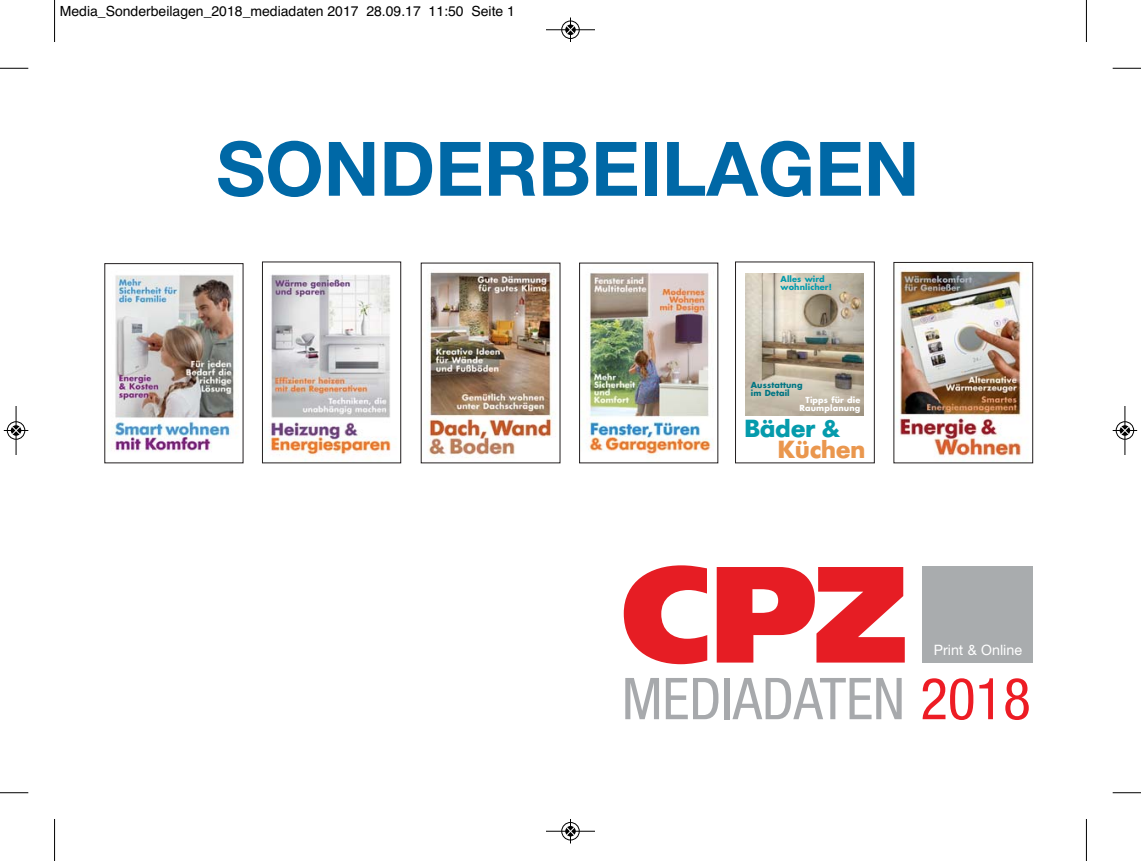
<style>
.page{position:relative;width:1141px;height:861px;background:#fff}
.page>*{position:absolute;margin:0;border:0;box-sizing:border-box;transform-origin:0 0}
.t1{font:700 75.25px "Helvetica Neue";color:#0068a6}
.t2{font:condensed 57.75px "Helvetica Neue";color:#a7a9ac}
.t3{font:700 25.9px "Futura SB";letter-spacing:-.01em;color:#059bac}
.t4{font:700 25.9px "Futura SB";letter-spacing:-.015em;color:#ea974e}
.t5{font:14.35px "Helvetica Neue";color:#fff}
.t6{font:14px "Helvetica";color:#000}
.t7{font:700 8.22px/7.7px "Futura";letter-spacing:.015em;color:#fff;text-align:right}
.t8{font:700 8.22px/8.2px "Futura";letter-spacing:.015em;color:#059bac}
.t9{font:700 8.22px/7.7px "Futura";letter-spacing:.015em;color:#007583}
.s1{color:#ed1c24}
</style>
<div class="page">
<img style="left:112px;top:275px;width:126px;height:177px">
<img style="left:269px;top:274px;width:122px;height:187px">
<div style="left:262px;top:262px;width:139px;height:201px;border:1px solid #231f20"></div>
<img style="left:427px;top:272px;width:129px;height:186px">
<img style="left:588px;top:273px;width:126px;height:183px">
<div style="left:579px;top:263px;width:139px;height:200px;border:1px solid #231f20"></div>
<img style="left:745px;top:273px;width:118px;height:142px">
<div style="left:735px;top:262px;width:140px;height:201px;border:1px solid #231f20"></div>
<img style="left:896px;top:270px;width:128px;height:191px">
<div style="left:894px;top:262px;width:139px;height:201px;border:1px solid #231f20"></div>
<svg style="left:624px;top:565px;width:83px;height:99px"></svg>
<svg style="left:717px;top:567px;width:188px;height:95px"></svg>
<div style="left:922px;top:566px;width:111px;height:96px;background:#a9acae"></div>
<hr style="left:54px;top:0;width:1px;height:42px;background:#000">
<svg style="left:0;top:68px;width:28px;height:1px"></svg>
<hr style="left:1086px;top:0;width:1px;height:42px;background:#000">
<svg style="left:1113px;top:68px;width:28px;height:1px"></svg>
<hr style="left:54px;top:819px;width:1px;height:42px;background:#000">
<svg style="left:0;top:792px;width:28px;height:1px"></svg>
<hr style="left:1086px;top:819px;width:1px;height:42px;background:#000">
<svg style="left:1113px;top:792px;width:28px;height:1px"></svg>
<div style="left:561px;top:20px;width:19px;height:19px;border:1px solid #fff;border-radius:50%"></div>
<hr style="left:546px;top:29px;width:49px;height:1px;background:#000">
<div style="left:562px;top:21px;width:17px;height:18px;border:1px solid #000;border-radius:50%"></div>
<svg style="left:566px;top:18px;width:9px;height:24px"></svg>
<div style="left:561px;top:822px;width:19px;height:18px;border:1px solid #fff;border-radius:50%"></div>
<hr style="left:546px;top:831px;width:49px;height:1px;background:#000">
<div style="left:562px;top:822px;width:17px;height:18px;border:1px solid #000;border-radius:50%"></div>
<svg style="left:566px;top:819px;width:9px;height:24px"></svg>
<div style="left:7px;top:421px;width:18px;height:19px;border:1px solid #fff;border-radius:50%"></div>
<hr style="left:16px;top:406px;width:1px;height:49px;background:#000">
<div style="left:7px;top:421px;width:18px;height:18px;border:1px solid #000;border-radius:50%"></div>
<svg style="left:4px;top:426px;width:24px;height:9px"></svg>
<div style="left:1116px;top:421px;width:18px;height:19px;border:1px solid #fff;border-radius:50%"></div>
<hr style="left:1125px;top:406px;width:1px;height:49px;background:#000">
<div style="left:1116px;top:421px;width:18px;height:18px;border:1px solid #000;border-radius:50%"></div>
<svg style="left:1113px;top:426px;width:24px;height:9px"></svg>
<p class="t6" style="left:60px;top:6px;width:457px">Media_Sonderbeilagen_2018_mediadaten 2017 28.09.17 11:50 Seite 1</p>
<h1 class="t1" style="left:216px;top:142px;width:705px">SONDERBEILAGEN</h1>
<p class="t8" style="left:780px;top:275px;width:53px">Alles wird wohnlicher!</p>
<p class="t9" style="left:751px;top:382px;width:53px">Ausstattung im Detail</p>
<p class="t7" style="left:800px;top:397px;width:62px">Tipps für die<br>Raumplanung</p>
<h3 class="t3" style="left:744px;top:419px;width:98px">Bäder &amp;</h3>
<h3 class="t4" style="left:778px;top:440px;width:89px">Küchen</h3>
<p class="t5" style="left:934px;top:642px;width:90px">Print &amp; Online</p>
<h2 class="t2" style="left:622px;top:678px;width:411px">MEDIADATEN <span class="s1">2018</span></h2>
</div>
